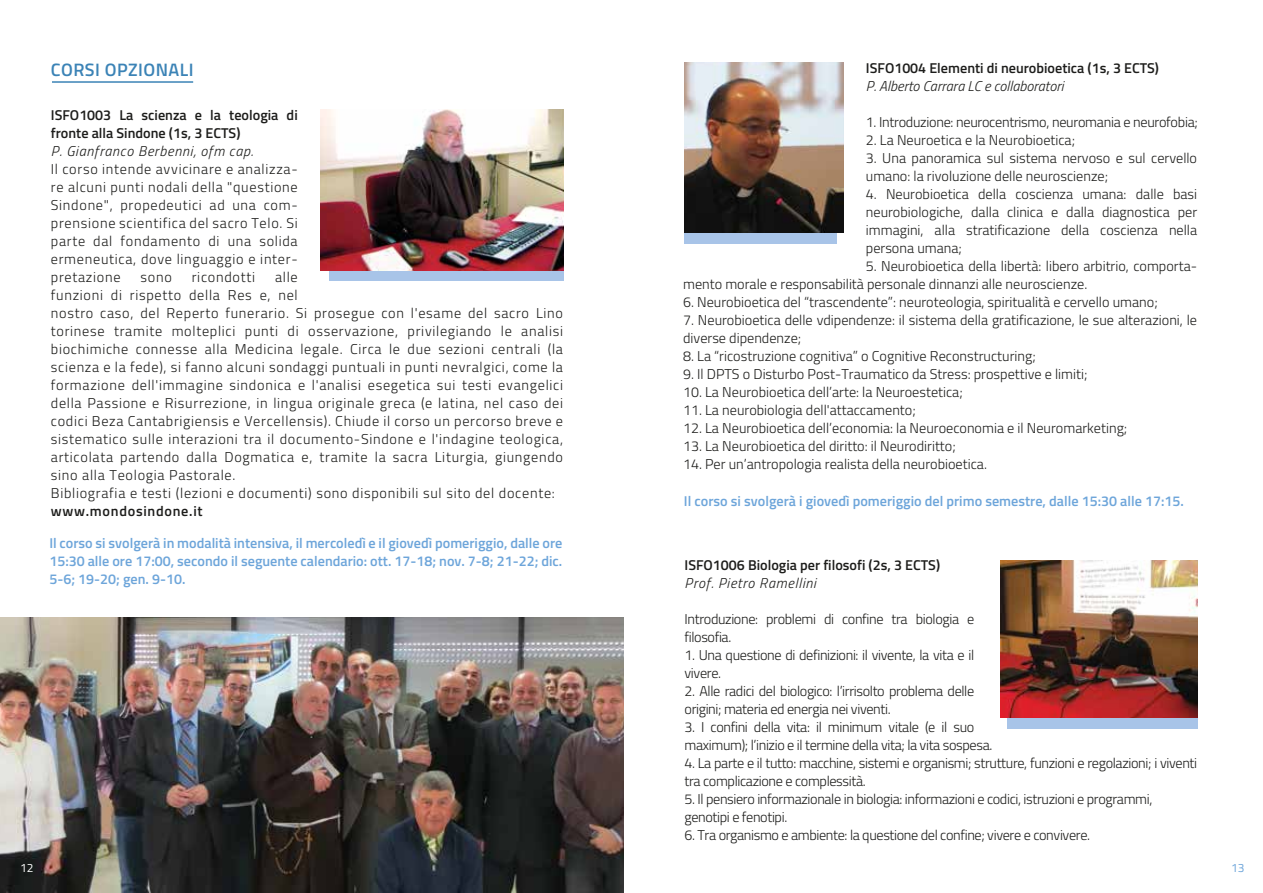
<style>
.page{position:relative;width:1263px;height:893px;background:#fff}
.page>*{position:absolute;margin:0;border:0;box-sizing:border-box;transform-origin:0 0}
.t1{font:600 18px "Titillium";letter-spacing:.025em;color:#3b83b6}
.t2{font:300 14.25px/18px "Titillium";color:#1d1d1b}
.t3{font:300 14.25px/18px "Titillium";letter-spacing:.05em;color:#1d1d1b}
.t4{font:300 14.25px/18px "Titillium";letter-spacing:-.025em;color:#1d1d1b}
.t5{font:600 14.25px/18px "Titillium";color:#6da5da;text-align:justify}
.t6{font:600 14.25px/18px "Titillium";color:#1d1d1b}
.t7{font:300 14.25px "Titillium";letter-spacing:-.02em;color:#1d1d1b}
.t8{font:italic 300 14.25px "Titillium";letter-spacing:.05em;color:#1d1d1b}
.t9{font:italic 300 14.25px "Titillium";color:#1d1d1b}
.t10{font:600 14.25px "Titillium";letter-spacing:.05em;color:#1d1d1b}
.t11{font:12px "Titillium";color:#fff}
.t12{font:12px "Titillium";color:#6da5da}
</style>
<div class="page">
<div style="left:684px;top:228px;width:152px;height:15px;background:#a8c4e8"></div>
<img style="left:684px;top:63px;width:159px;height:169px">
<div style="left:329px;top:261px;width:235px;height:20px;background:#a8c4e8"></div>
<img style="left:320px;top:110px;width:244px;height:161px">
<hr style="left:52px;top:81px;width:141px;height:2px;background:#3b83b6">
<div style="left:1007px;top:713px;width:190px;height:16px;background:#a8c4e8"></div>
<img style="left:1000px;top:560px;width:197px;height:158px">
<img style="left:0;top:617px;width:624px;height:275px">
<p class="t1" style="left:51px;top:57px;width:144px">CORSI OPZIONALI</p>
<p class="t6" style="left:51px;top:105px;width:248px">ISFO1003 La scienza e la teologia di fronte alla Sindone (1s, 3 ECTS)</p>
<p class="t8" style="left:51px;top:140px;width:204px">P. Gianfranco Berbenni, ofm cap.</p>
<p class="t2" style="left:51px;top:159px;width:248px;text-align:justify">Il corso intende avvicinare e analizza&shy;re alcuni punti nodali della "questione Sindone", propedeutici ad una com&shy;prensione scientifica del sacro Telo. Si parte dal fondamento di una solida ermeneutica, dove linguaggio e inter&shy;pretazione</p>
<p class="t3" style="left:51px;top:267px;width:514px;text-indent:224px">alle<br>funzioni di rispetto della Res e, nel<br>nostro caso, del Reperto funerario. Si prosegue con l'esame del sacro Lino torinese tramite molteplici punti di osservazione, privilegiando le analisi biochimiche connesse alla Medicina legale. Circa le due sezioni centrali (la scienza e la fede), si fanno alcuni sondaggi puntuali in punti nevralgici, come la formazione dell'immagine sindonica e l'analisi esegetica sui testi evangelici della Passione e Risurrezione, in lingua originale greca (e latina, nel caso dei codici Beza Cantabrigiensis e Vercellensis). Chiude il corso un percorso breve e sistematico sulle interazioni tra il documento-Sindone e l'indagine teologica, articolata partendo dalla Dogmatica e, tramite la sacra Liturgia, giungendo sino alla Teologia Pastorale.<br>Bibliografia e testi (lezioni e documenti) sono disponibili sul sito del docente:</p>
<p class="t10" style="left:51px;top:500px;width:153px">www.mondosindone.it</p>
<p class="t5" style="left:49px;top:533px;width:515px">Il corso si svolgerà in modalità intensiva, il mercoledì e il giovedì pomeriggio, dalle ore 15:30 alle ore 17:00, secondo il seguente calendario: ott. 17-18; nov. 7-8; 21-22; dic.<br>5-6; 19-20; gen. 9-10.</p>
<p class="t2" style="left:140px;top:267px;width:33px">sono</p>
<p class="t3" style="left:192px;top:267px;width:65px">ricondotti</p>
<p class="t6" style="left:866px;top:58px;width:295px">ISFO1004 Elementi di neurobioetica (1s, 3 ECTS)</p>
<p class="t9" style="left:866px;top:76px;width:199px">P. Alberto Carrara LC e collaboratori</p>
<p class="t7" style="left:866px;top:112px;width:334px">1. Introduzione: neurocentrismo, neuromania e neurofobia;</p>
<p class="t2" style="left:866px;top:130px;width:211px">2. La Neuroetica e la Neurobioetica;</p>
<p class="t2" style="left:866px;top:148px;width:333px">3. Una panoramica sul sistema nervoso e sul cervello umano: la rivoluzione delle neuroscienze;</p>
<p class="t2" style="left:866px;top:184px;width:333px;text-align:justify">4. Neurobioetica della coscienza umana: dalle basi neurobiologiche, dalla clinica e dalla diagnostica per immagini, alla stratificazione della coscienza nella persona umana;</p>
<p class="t2" style="left:683px;top:256px;width:515px;text-indent:183px">5. Neurobioetica della libertà: libero arbitrio, comporta&shy;mento morale e responsabilità personale dinnanzi alle neuroscienze.</p>
<p class="t2" style="left:683px;top:292px;width:476px">6. Neurobioetica del “trascendente”: neuroteologia, spiritualità e cervello umano;</p>
<p class="t2" style="left:683px;top:310px;width:515px">7. Neurobioetica delle vdipendenze: il sistema della gratificazione, le sue alterazioni, le diverse dipendenze;</p>
<p class="t2" style="left:683px;top:346px;width:354px">8. La “ricostruzione cognitiva” o Cognitive Reconstructuring;</p>
<p class="t2" style="left:683px;top:364px;width:406px">9. Il DPTS o Disturbo Post-Traumatico da Stress: prospettive e limiti;</p>
<p class="t2" style="left:683px;top:382px;width:281px">10. La Neurobioetica dell’arte: la Neuroestetica;</p>
<p class="t2" style="left:683px;top:400px;width:234px">11. La neurobiologia dell'attaccamento;</p>
<p class="t2" style="left:683px;top:418px;width:446px">12. La Neurobioetica dell’economia: la Neuroeconomia e il Neuromarketing;</p>
<p class="t2" style="left:683px;top:436px;width:274px">13. La Neurobioetica del diritto: il Neurodiritto;</p>
<p class="t2" style="left:683px;top:454px;width:305px">14. Per un’antropologia realista della neurobioetica.</p>
<p class="t5" style="left:684px;top:491px;width:501px">Il corso si svolgerà i giovedì pomeriggio del primo semestre, dalle 15:30 alle 17:15.</p>
<p class="t6" style="left:684px;top:556px;width:257px">ISFO1006 Biologia per filosofi (2s, 3 ECTS)</p>
<p class="t8" style="left:684px;top:573px;width:133px">Prof. Pietro Ramellini</p>
<p class="t4" style="left:684px;top:610px;width:291px">Introduzione: problemi di confine tra biologia e filosofia.</p>
<p class="t4" style="left:684px;top:646px;width:291px">1. Una questione di definizioni: il vivente, la vita e il vivere.</p>
<p class="t4" style="left:684px;top:682px;width:291px">2. Alle radici del biologico: l’irrisolto problema delle origini; materia ed energia nei viventi.</p>
<p class="t4" style="left:684px;top:718px;width:309px">3. I confini della vita: il minimum vitale (e il suo maximum); l’inizio e il termine della vita; la vita sospesa.</p>
<p class="t4" style="left:684px;top:754px;width:514px">4. La parte e il tutto: macchine, sistemi e organismi; strutture, funzioni e regolazioni; i viventi tra complicazione e complessità.</p>
<p class="t4" style="left:684px;top:790px;width:469px">5. Il pensiero informazionale in biologia: informazioni e codici, istruzioni e programmi, genotipi e fenotipi.</p>
<p class="t4" style="left:684px;top:826px;width:407px">6. Tra organismo e ambiente: la questione del confine; vivere e convivere.</p>
<p class="t11" style="left:20px;top:859px;width:15px">12</p>
<p class="t12" style="left:1231px;top:859px;width:15px">13</p>
</div>
